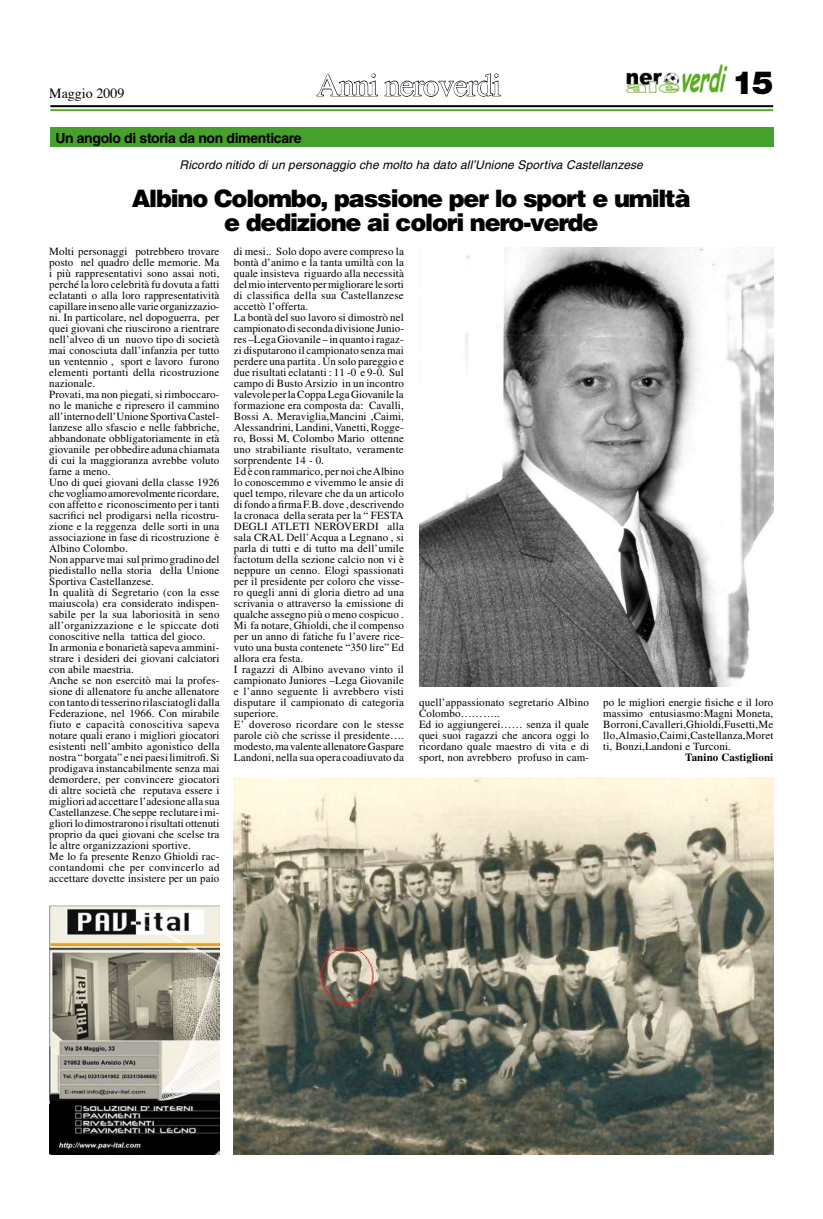
<style>
.page{position:relative;width:823px;height:1219px;background:#fff}
.page>*{position:absolute;margin:0;border:0;box-sizing:border-box;transform-origin:0 0}
.t1{font:32px "Times";letter-spacing:-.025em;color:#fff}
.t2{font:900 32px "Helvetica Neue";color:#000}
.t3{font:900 24px/24px "Helvetica";letter-spacing:-.05em;color:#000;text-align:center}
.t4{font:700 14px "Helvetica";letter-spacing:-.025em;color:#000}
.t5{font:14px "Times";color:#000}
.t6{font:italic 12px "Helvetica";letter-spacing:.01em;color:#000}
.t7{font:11px/11px "Times LT Std";letter-spacing:.01em;color:#000}
.t8{font:700 11px "Times LT Std";letter-spacing:.01em;color:#000}
</style>
<div class="page">
<hr style="left:50px;top:105px;width:722px;height:2px;background:#000">
<hr style="left:50px;top:109px;width:722px;height:2px;background:#58ab27">
<img style="left:626px;top:64px;width:101px;height:29px">
<svg style="left:316px;top:73px;width:62px;height:24px"></svg>
<svg style="left:384px;top:73px;width:117px;height:24px"></svg>
<div style="left:50px;top:128px;width:722px;height:19px;background:#45a12b"></div>
<img style="left:50px;top:905px;width:169px;height:249px">
<img style="left:419px;top:248px;width:353px;height:439px">
<img style="left:233px;top:778px;width:540px;height:377px">
<p class="t5" style="left:49px;top:80px;width:77px">Maggio 2009</p>
<p class="t4" style="left:55px;top:129px;width:248px">Un angolo di storia da non dimenticare</p>
<h1 class="t1" style="left:316px;top:55px;width:186px">Anni neroverdi</h1>
<h1 class="t2" style="left:731px;top:63px;width:43px">15</h1>
<p class="t6" style="left:179px;top:158px;width:464px">Ricordo nitido di un personaggio che molto ha dato all’Unione Sportiva Castellanzese</p>
<h2 class="t3" style="left:132px;top:186px;width:560px">Albino Colombo, passione per lo sport e umiltà e dedizione ai colori nero-verde</h2>
<p class="t7" style="left:234px;top:246px;width:172px">di mesi.. Solo dopo avere compreso la bontà d’animo e la tanta umiltà con la quale insisteva riguardo alla necessità del mio intervento per migliorare le sorti di classifica della sua Castellanzese accettò l’offerta.<br>La bontà del suo lavoro si dimostrò nel campionato di seconda divisione Junio&shy;res –Lega Giovanile – in quanto i ragaz&shy;zi disputarono il campionato senza mai perdere una partita . Un solo pareggio e due risultati eclatanti : 11 -0 e 9-0. Sul campo di Busto Arsizio in un incontro valevole per la Coppa Lega Giovanile la formazione era composta da: Cavalli, Bossi A. Meraviglia,Mancini ,Caimi, Alessandrini, Landini, Vanetti, Rogge&shy;ro, Bossi M, Colombo Mario ottenne uno strabiliante risultato, veramente sorprendente 14 - 0.<br>Ed è con rammarico, per noi che Albino lo conoscemmo e vivemmo le ansie di quel tempo, rilevare che da un articolo di fondo a firma F.B. dove , descrivendo la cronaca della serata per la “ FESTA DEGLI ATLETI NEROVERDI alla sala CRAL Dell’Acqua a Legnano , si parla di tutti e di tutto ma dell’umile factotum della sezione calcio non vi è neppure un cenno. Elogi spassionati per il presidente per coloro che visse&shy;ro quegli anni di gloria dietro ad una scrivania o attraverso la emissione di qualche assegno più o meno cospicuo .<br>Mi fa notare, Ghioldi, che il compenso per un anno di fatiche fu l’avere rice&shy;vuto una busta contenete “350 lire” Ed allora era festa.<br>I ragazzi di Albino avevano vinto il campionato Juniores –Lega Giovanile e l’anno seguente li avrebbero visti disputare il campionato di categoria superiore.<br>E’ doveroso ricordare con le stesse parole ciò che scrisse il presidente…. modesto, ma valente allenatore Gaspare Landoni, nella sua opera coadiuvato da</p>
<p class="t7" style="left:49px;top:246px;width:172px">Molti personaggi potrebbero trovare posto nel quadro delle memorie. Ma i più rappresentativi sono assai noti, perché la loro celebrità fu dovuta a fatti eclatanti o alla loro rappresentatività capillare in seno alle varie organizzazio&shy;ni. In particolare, nel dopoguerra, per quei giovani che riuscirono a rientrare nell’alveo di un nuovo tipo di società mai conosciuta dall’infanzia per tutto un ventennio , sport e lavoro furono elementi portanti della ricostruzione nazionale.<br>Provati, ma non piegati, si rimboccaro&shy;no le maniche e ripresero il cammino all’interno dell’Unione Sportiva Castel&shy;lanzese allo sfascio e nelle fabbriche, abbandonate obbligatoriamente in età giovanile per obbedire aduna chiamata di cui la maggioranza avrebbe voluto farne a meno.<br>Uno di quei giovani della classe 1926 che vogliamo amorevolmente ricordare, con affetto e riconoscimento per i tanti sacrifici nel prodigarsi nella ricostru&shy;zione e la reggenza delle sorti in una associazione in fase di ricostruzione è Albino Colombo.<br>Non apparve mai sul primo gradino del piedistallo nella storia della Unione Sportiva Castellanzese.<br>In qualità di Segretario (con la esse maiuscola) era considerato indispen&shy;sabile per la sua laboriosità in seno all’organizzazione e le spiccate doti conoscitive nella tattica del gioco.<br>In armonia e bonarietà sapeva ammini&shy;strare i desideri dei giovani calciatori con abile maestria.<br>Anche se non esercitò mai la profes&shy;sione di allenatore fu anche allenatore con tanto di tesserino rilasciatogli dalla Federazione, nel 1966. Con mirabile fiuto e capacità conoscitiva sapeva notare quali erano i migliori giocatori esistenti nell’ambito agonistico della nostra “ borgata” e nei paesi limitrofi. Si prodigava instancabilmente senza mai demordere, per convincere giocatori di altre società che reputava essere i migliori ad accettare l’adesione alla sua Castellanzese. Che seppe reclutare i mi&shy;gliori lo dimostrarono i risultati ottenuti proprio da quei giovani che scelse tra le altre organizzazioni sportive.<br>Me lo fa presente Renzo Ghioldi rac&shy;contandomi che per convincerlo ad accettare dovette insistere per un paio</p>
<p class="t7" style="left:419px;top:697px;width:171px">quell’appassionato segretario Albino<br>Colombo………..<br>Ed io aggiungerei…… senza il quale quei suoi ragazzi che ancora oggi lo ricordano quale maestro di vita e di sport, non avrebbero profuso in cam-</p>
<p class="t7" style="left:603px;top:697px;width:171px;text-align:justify">po le migliori energie fisiche e il loro massimo entusiasmo:Magni Moneta, Borroni,Cavalleri,Ghioldi,Fusetti,Me llo,Almasio,Caimi,Castellanza,Moret ti, Bonzi,Landoni e Turconi.</p>
<p class="t8" style="left:684px;top:751px;width:89px">Tanino Castiglioni</p>
</div>
